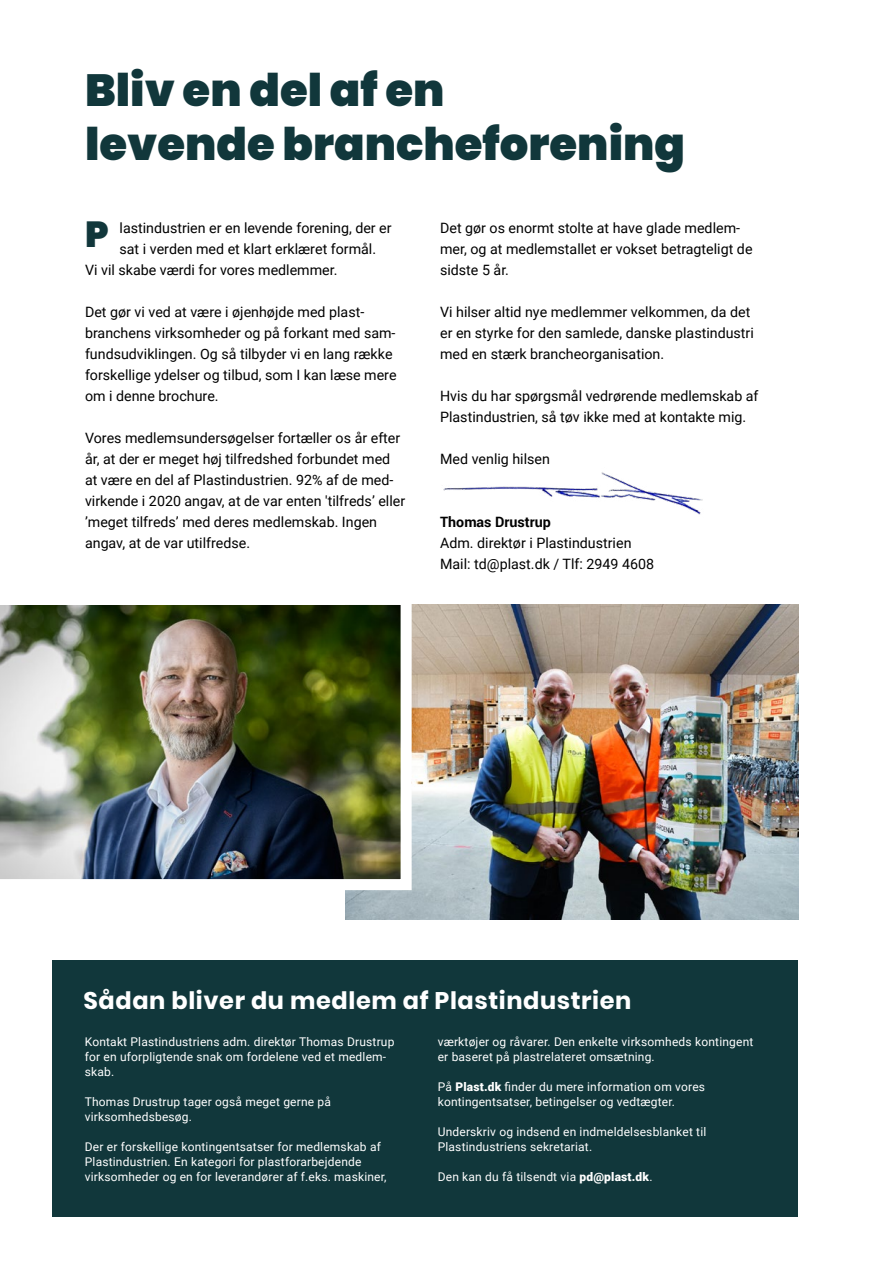
<style>
.page{position:relative;width:893px;height:1263px;background:#fff}
.page>*{position:absolute;margin:0;border:0;box-sizing:border-box;transform-origin:0 0}
.Rubrik{font:900 45px/54px "Poppins";color:#11373b}
.t1{font:900 36.15px "Poppins";color:#11373b}
.Underrubrik_1{font:700 24px "Poppins";letter-spacing:.025em;color:#fff}
.Brødtekst{font:14.25px/21px "Roboto";color:#000}
.Brødtekst-2{font:700 14.25px "Roboto";color:#000}
.Billedetekst{font:12px/15px "Roboto";letter-spacing:.015em;color:#fff}
.s1{font-weight:900}
</style>
<div class="page">
<img style="left:345px;top:605px;width:453px;height:315px">
<img style="left:0;top:604px;width:417px;height:292px">
<img style="left:443px;top:472px;width:260px;height:43px">
<div style="left:52px;top:960px;width:746px;height:256px;background:#11373b"></div>
<p class="Rubrik" style="left:85px;top:63px;width:602px">Bliv en del af en<br>levende brancheforening</p>
<p class="t1" style="left:85px;top:214px;width:25px">P</p>
<p class="Brødtekst" style="left:120px;top:216px;width:274px">lastindustrien er en levende forening, der er</p>
<p class="Brødtekst" style="left:120px;top:237px;width:258px">sat i verden med et klart erklæret formål.</p>
<p class="Brødtekst" style="left:85px;top:258px;width:254px">Vi vil skabe værdi for vores medlemmer.</p>
<p class="Brødtekst" style="left:85px;top:300px;width:313px">Det gør vi ved at være i øjenhøjde med plast&shy;branchens virksomheder og på forkant med sam&shy;fundsudviklingen. Og så tilbyder vi en lang række forskellige ydelser og tilbud, som I kan læse mere om i denne brochure.</p>
<p class="Brødtekst" style="left:85px;top:426px;width:322px">Vores medlemsundersøgelser fortæller os år efter år, at der er meget høj tilfredshed forbundet med at være en del af Plastindustrien. 92% af de med&shy;virkende i 2020 angav, at de var enten 'tilfreds’ eller ’meget tilfreds’ med deres medlemskab. Ingen angav, at de var utilfredse.</p>
<p class="Brødtekst" style="left:440px;top:217px;width:314px">Det gør os enormt stolte at have glade medlem&shy;mer, og at medlemstallet er vokset betragteligt de sidste 5 år.</p>
<p class="Brødtekst" style="left:440px;top:301px;width:315px">Vi hilser altid nye medlemmer velkommen, da det er en styrke for den samlede, danske plastindustri med en stærk brancheorganisation.</p>
<p class="Brødtekst" style="left:440px;top:385px;width:320px">Hvis du har spørgsmål vedrørende medlemskab af<br>Plastindustrien, så tøv ikke med at kontakte mig.</p>
<p class="Brødtekst" style="left:440px;top:448px;width:111px">Med venlig hilsen</p>
<p class="Brødtekst-2" style="left:440px;top:511px;width:112px">Thomas Drustrup</p>
<p class="Brødtekst" style="left:440px;top:531px;width:215px">Adm. direktør i Plastindustrien<br>Mail: td@plast.dk / Tlf: 2949 4608</p>
<p class="Underrubrik_1" style="left:84px;top:986px;width:549px">Sådan bliver du medlem af Plastindustrien</p>
<p class="Billedetekst" style="left:438px;top:1034px;width:317px">værktøjer og råvarer. Den enkelte virksomheds kontingent er baseret på plastrelateret omsætning.</p>
<p class="Billedetekst" style="left:438px;top:1079px;width:269px">På <span class="s1">Plast.dk</span> finder du mere information om vores kontingentsatser, betingelser og vedtægter.</p>
<p class="Billedetekst" style="left:438px;top:1124px;width:270px">Underskriv og indsend en indmeldelsesblanket til<br>Plastindustriens sekretariat.</p>
<p class="Billedetekst" style="left:438px;top:1169px;width:216px">Den kan du få tilsendt via <span class="s1">pd@plast.dk</span>.</p>
<p class="Billedetekst" style="left:85px;top:1034px;width:311px">Kontakt Plastindustriens adm. direktør Thomas Drustrup for en uforpligtende snak om fordelene ved et medlem&shy;skab.</p>
<p class="Billedetekst" style="left:85px;top:1094px;width:248px">Thomas Drustrup tager også meget gerne på virksomhedsbesøg.</p>
<p class="Billedetekst" style="left:85px;top:1139px;width:303px">Der er forskellige kontingentsatser for medlemskab af<br>Plastindustrien. En kategori for plastforarbejdende virksomheder og en for leverandører af f.eks. maskiner,</p>
</div>
